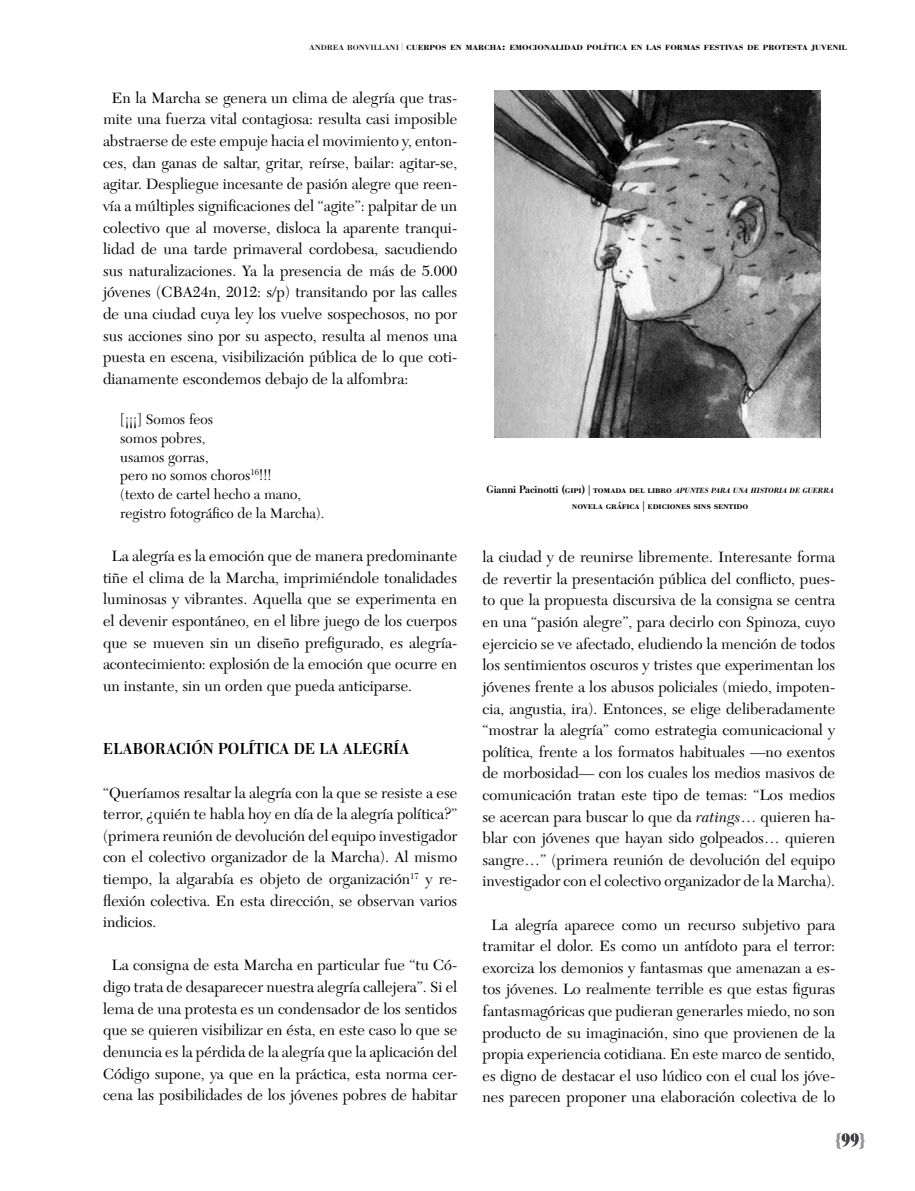
<style>
.page{position:relative;width:915px;height:1191px;background:#fff}
.page>*{position:absolute;margin:0;border:0;box-sizing:border-box;transform-origin:0 0}
.t1{font:700 condensed 18px "Bodoni BE";color:#939598}
.t2{font:15.6px/21.6px "New Caledonia LT Std";color:#000;text-align:justify}
.t3{font:500 15.6px "Bodoni BE";letter-spacing:.02em;color:#000;scale:.95 1}
.t4{font:14.55px/18.8px "New Caledonia LT Std";color:#000}
.t5{font:10.5px "Bodoni BE Medium SC";letter-spacing:-.01em;color:#000}
.t6{font:700 7.8px "Bodoni";color:#000;scale:1.09 1}
.t7{font:italic 500 7.35px "Bodoni BE";letter-spacing:-.005em;color:#000}
.s1{font-weight:400}
.s2{font-family:"Bodoni BE";font-weight:300;font-size:8.25px}
.s3{font-size:11.1px}
.s4{font-style:normal;font-size:10.5px}
.s5{font-family:"Bodoni BE Medium SC";font-weight:400;font-style:normal;font-size:10.5px}
.s6{font-style:italic}
.s7{color:#414042}
</style>
<div class="page">
<img style="left:494px;top:91px;width:325px;height:347px">
<p class="t6" style="left:309px;top:43px;width:494px"><span class="s1">ANDREA BONVILLANI</span> <span class="s2">|</span> CUERPOS EN MARCHA<span class="s3">:</span> EMOCIONALIDAD POLÍTICA EN LAS FORMAS FESTIVAS DE PROTESTA JUVENIL</p>
<p class="t2" style="left:103px;top:87px;width:355px;text-indent:9px">En la Marcha se genera un clima de alegría que tras&shy;mite una fuerza vital contagiosa: resulta casi imposible abstraerse de este empuje hacia el movimiento y, enton&shy;ces, dan ganas de saltar, gritar, reírse, bailar: agitar-se, agitar. Despliegue incesante de pasión alegre que reen&shy;vía a múltiples significaciones del “agite”: palpitar de un colectivo que al moverse, disloca la aparente tranqui&shy;lidad de una tarde primaveral cordobesa, sacudiendo sus naturalizaciones. Ya la presencia de más de 5.000 jóvenes (CBA24n, 2012: s/p) transitando por las calles de una ciudad cuya ley los vuelve sospechosos, no por sus acciones sino por su aspecto, resulta al menos una puesta en escena, visibilización pública de lo que coti&shy;dianamente escondemos debajo de la alfombra:</p>
<p class="t4" style="left:120px;top:410px;width:206px">[¡¡¡] Somos feos<br>somos pobres,<br>usamos gorras,<br>pero no somos choros<sup>16</sup>!!!<br>(texto de cartel hecho a mano, registro fotográfico de la Marcha).</p>
<p class="t2" style="left:103px;top:545px;width:355px;text-indent:9px">La alegría es la emoción que de manera predominante tiñe el clima de la Marcha, imprimiéndole tonalidades luminosas y vibrantes. Aquella que se experimenta en el devenir espontáneo, en el libre juego de los cuerpos que se mueven sin un diseño prefigurado, es alegría&shy;acontecimiento: explosión de la emoción que ocurre en un instante, sin un orden que pueda anticiparse.</p>
<p class="t7" style="left:486px;top:486px;width:348px"><span class="s4">GIANNI PACINOTTI (</span><span class="s5">gipi</span><span class="s4">) |</span> <span class="s5">tomada del libro</span> APUNTES PARA UNA HISTORIA DE GUERRA</p>
<p class="t5" style="left:571px;top:499px;width:178px">novela gráfica | ediciones sins sentido</p>
<p class="t2" style="left:482px;top:546px;width:354px">la ciudad y de reunirse libremente. Interesante forma de revertir la presentación pública del conflicto, pues&shy;to que la propuesta discursiva de la consigna se centra en una “pasión alegre”, para decirlo con Spinoza, cuyo ejercicio se ve afectado, eludiendo la mención de todos los sentimientos oscuros y tristes que experimentan los jóvenes frente a los abusos policiales (miedo, impoten&shy;cia, angustia, ira). Entonces, se elige deliberadamente “mostrar la alegría” como estrategia comunicacional y política, frente a los formatos habituales —no exentos de morbosidad— con los cuales los medios masivos de comunicación tratan este tipo de temas: “Los medios se acercan para buscar lo que da <span class="s6">ratings</span>… quieren ha&shy;blar con jóvenes que hayan sido golpeados… quieren sangre…” (primera reunión de devolución del equipo investigador con el colectivo organizador de la Marcha).</p>
<p class="t2" style="left:482px;top:914px;width:354px;text-align:center">La alegría aparece como un recurso subjetivo para tramitar el dolor. Es como un antídoto para el terror: exorciza los demonios y fantasmas que amenazan a es&shy;tos jóvenes. Lo realmente terrible es que estas figuras fantasmagóricas que pudieran generarles miedo, no son producto de su imaginación, sino que provienen de la propia experiencia cotidiana. En este marco de sentido, es digno de destacar el uso lúdico con el cual los jóve&shy;nes parecen proponer una elaboración colectiva de lo</p>
<p class="t3" style="left:103px;top:740px;width:324px">ELABORAC IÓN POLÍTICA D E LA ALEGRÍA</p>
<p class="t2" style="left:103px;top:782px;width:355px">“Queríamos resaltar la alegría con la que se resiste a ese terror, ¿quién te habla hoy en día de la alegría política?” (primera reunión de devolución del equipo investigador con el colectivo organizador de la Marcha). Al mismo tiempo, la algarabía es objeto de organización<sup>17</sup> y re&shy;flexión colectiva. En esta dirección, se observan varios indicios.</p>
<p class="t2" style="left:103px;top:955px;width:355px;text-align:center">La consigna de esta Marcha en particular fue “tu Có&shy;digo trata de desaparecer nuestra alegría callejera”. Si el lema de una protesta es un condensador de los sentidos que se quieren visibilizar en ésta, en este caso lo que se denuncia es la pérdida de la alegría que la aplicación del Código supone, ya que en la práctica, esta norma cer&shy;cena las posibilidades de los jóvenes pobres de habitar</p>
<p class="t1" style="left:834px;top:1129px;width:32px">{<span class="s7">99</span>}</p>
</div>
